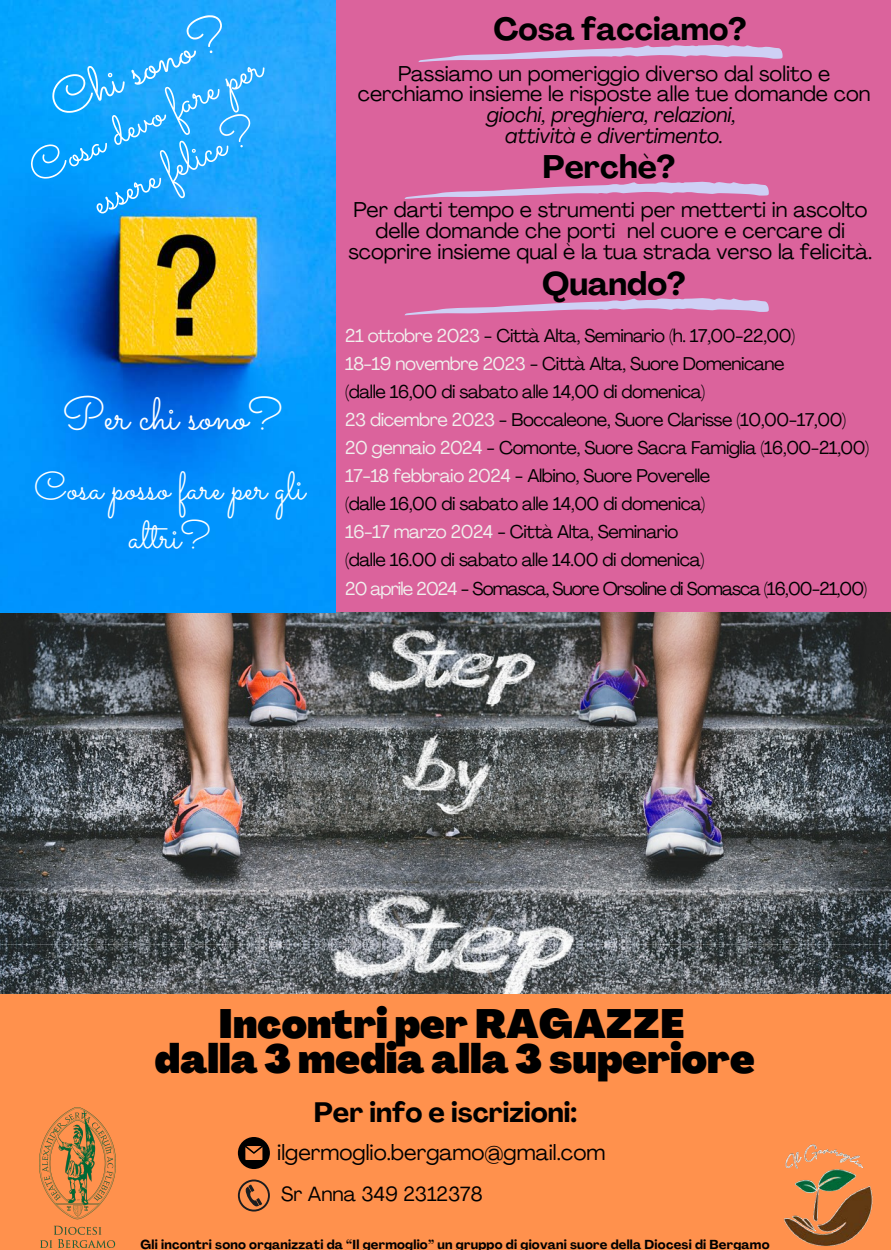
<style>
.page{position:relative;width:891px;height:1250px;background:#fff}
.page>*{position:absolute;margin:0;border:0;box-sizing:border-box;transform-origin:0 0}
.t1{font:50.25px "Sacramento";color:#fff}
.t2{font:45px "Sacramento";color:#fff}
.t3{font:44.1px "Sacramento";color:#fff}
.t4{font:900 40.2px "Agrandir";color:#000}
.t5{font:39.15px/48.8px "Sacramento";color:#fff;text-align:center}
.t6{font:700 32.25px "Agrandir";color:#000}
.t7{font:700 31.5px "Agrandir";color:#000}
.t8{font:700 27.75px "Agrandir";color:#000}
.t9{font:21.75px "Agrandir";color:#000}
.t10{font:21.15px/20.9px "Agrandir";color:#000;text-align:center}
.t11{font:italic 21.15px "Agrandir";color:#000}
.t12{font:20.25px "Agrandir";color:#000}
.t13{font:18.15px "Agrandir";letter-spacing:-.025em;color:#000}
.t14{font:18.15px "Agrandir";letter-spacing:-.05em;color:#000}
.t15{font:700 12.9px "Agrandir";letter-spacing:.015em;color:#000}
.s1{font-style:italic}
.s2{color:#f1f0ee}
</style>
<div class="page">
<div style="left:0;top:994px;width:891px;height:256px;background:#ff914d"></div>
<div style="left:336px;top:0;width:555px;height:615px;background:#db639c"></div>
<img style="left:0;top:612px;width:891px;height:381px">
<img style="left:783px;top:1144px;width:90px;height:102px">
<svg style="left:238px;top:1137px;width:32px;height:32px"></svg>
<svg style="left:238px;top:1179px;width:32px;height:32px"></svg>
<img style="left:0;top:0;width:336px;height:612px">
<svg style="left:418px;top:45px;width:365px;height:17px"></svg>
<svg style="left:405px;top:181px;width:364px;height:18px"></svg>
<svg style="left:405px;top:298px;width:364px;height:17px"></svg>
<img style="left:40px;top:1107px;width:76px;height:140px">
<p class="t1" style="left:40px;top:75px;width:190px;rotate:-23deg">Chi sono?</p>
<p class="t3" style="left:20px;top:148px;width:254px;rotate:-26deg">Cosa devo fare per</p>
<p class="t3" style="left:81px;top:179px;width:180px;rotate:-26deg">essere felice?</p>
<p class="t2" style="left:62px;top:387px;width:222px">Per chi sono?</p>
<p class="t5" style="left:34px;top:461px;width:272px">Cosa posso fare per gli altri?</p>
<p class="t7" style="left:493px;top:17px;width:255px">Cosa facciamo?</p>
<p class="t10" style="left:358px;top:65px;width:514px">Passiamo un pomeriggio diverso dal solito e cerchiamo insieme le risposte alle tue domande con <span class="s1">giochi, preghiera, relazioni,</span></p>
<p class="t11" style="left:505px;top:127px;width:220px">attività e divertimento.</p>
<p class="t6" style="left:543px;top:154px;width:134px">Perchè?</p>
<p class="t10" style="left:349px;top:202px;width:525px">Per darti tempo e strumenti per metterti in ascolto delle domande che porti nel cuore e cercare di scoprire insieme qual è la tua strada verso la felicità.</p>
<p class="t6" style="left:542px;top:271px;width:145px">Quando?</p>
<p class="t13" style="left:345px;top:328px;width:451px"><span class="s2">21 ottobre 2023</span> - Città Alta, Seminario (h. 17,00-22,00)</p>
<p class="t13" style="left:345px;top:356px;width:441px"><span class="s2">18-19 novembre 2023</span> - Città Alta, Suore Domenicane</p>
<p class="t13" style="left:345px;top:384px;width:362px">(dalle 16,00 di sabato alle 14,00 di domenica)</p>
<p class="t13" style="left:345px;top:412px;width:502px"><span class="s2">23 dicembre 2023</span> - Boccaleone, Suore Clarisse (10,00-17,00)</p>
<p class="t13" style="left:345px;top:440px;width:525px"><span class="s2">20 gennaio 2024</span> - Comonte, Suore Sacra Famiglia (16,00-21,00)</p>
<p class="t13" style="left:345px;top:468px;width:367px"><span class="s2">17-18 febbraio 2024</span> - Albino, Suore Poverelle</p>
<p class="t13" style="left:345px;top:496px;width:362px">(dalle 16,00 di sabato alle 14,00 di domenica)</p>
<p class="t13" style="left:345px;top:525px;width:335px"><span class="s2">16-17 marzo 2024</span> - Città Alta, Seminario</p>
<p class="t13" style="left:345px;top:553px;width:361px">(dalle 16.00 di sabato alle 14.00 di domenica)</p>
<p class="t14" style="left:345px;top:581px;width:524px"><span class="s2">20 aprile 2024</span> - Somasca, Suore Orsoline di Somasca (16,00-21,00)</p>
<p class="t4" style="left:219px;top:1007px;width:467px">Incontri per RAGAZZE</p>
<p class="t4" style="left:155px;top:1043px;width:602px">dalla 3 media alla 3 superiore</p>
<p class="t8" style="left:314px;top:1101px;width:265px">Per info e iscrizioni:</p>
<p class="t9" style="left:277px;top:1144px;width:330px">ilgermoglio.bergamo@gmail.com</p>
<p class="t12" style="left:281px;top:1186px;width:203px">Sr Anna 349 2312378</p>
<p class="t15" style="left:141px;top:1238px;width:631px">Gli incontri sono organizzati da “Il germoglio” un gruppo di giovani suore della Diocesi di Bergamo</p>
</div>
